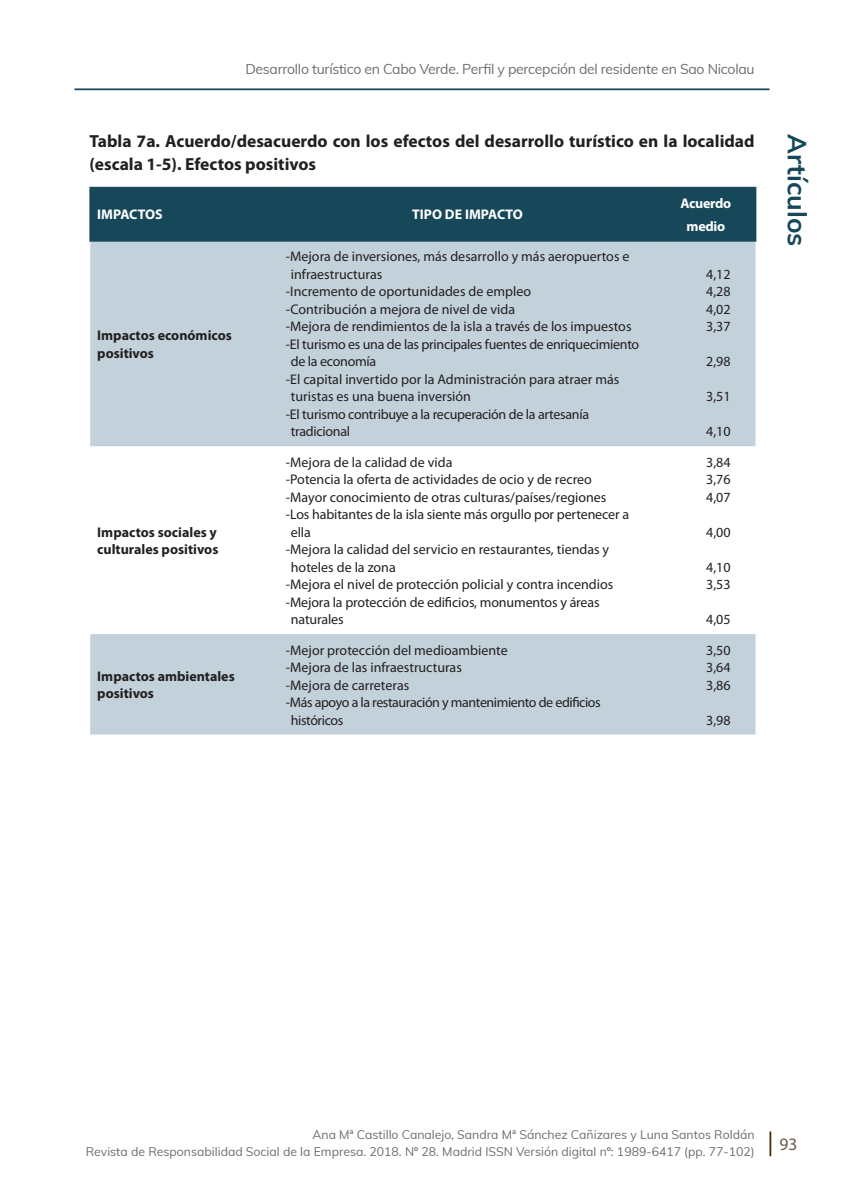
<style>
.page{position:relative;width:844px;height:1191px;background:#fff}
.page>*{position:absolute;margin:0;border:0;box-sizing:border-box;transform-origin:0 0}
.t1{font:700 26.25px "Muli";color:#174859}
.t2{font:700 17.5px/22.8px "Myriad Pro";color:#231f20}
.t3{font:17.5px "Myriad Pro";color:#685d49}
.t4{font:14px/17.5px "Myriad Pro";color:#231f20;text-align:justify}
.t5{font:14px "Myriad Pro";letter-spacing:-.02em;color:#231f20}
.t6{font:700 14px/17.5px "Myriad Pro";color:#231f20}
.t7{font:14px "Muli";letter-spacing:-.02em;color:#6c6d70}
.t8{font:14px "Myriad Pro";letter-spacing:-.03em;color:#231f20}
.t9{font:700 14px "Myriad Pro";color:#fff}
.t10{font:700 14px/22.8px "Myriad Pro";letter-spacing:-.02em;color:#fff;text-align:center}
.t11{font:12.25px/17.5px "Muli";color:#6c6d70;text-align:right}
</style>
<div class="page">
<hr style="left:769px;top:1131px;width:2px;height:25px;background:#472900">
<hr style="left:74px;top:88px;width:695px;height:2px;background:#174859">
<div style="left:91px;top:188px;width:663px;height:52px;background:#174859"></div>
<svg style="left:90px;top:242px;width:665px;height:492px;fill:#c2d1da"></svg>
<hr style="left:278px;top:188px;width:2px;height:52px;background:#174859">
<hr style="left:655px;top:188px;width:2px;height:52px;background:#174859">
<hr style="left:89px;top:187px;width:190px;height:1px;background:#174859">
<hr style="left:89px;top:188px;width:2px;height:52px;background:#174859">
<hr style="left:279px;top:187px;width:377px;height:1px;background:#174859">
<hr style="left:89px;top:240px;width:190px;height:2px;background:#174859">
<hr style="left:279px;top:240px;width:377px;height:2px;background:#174859">
<hr style="left:656px;top:187px;width:100px;height:1px;background:#174859">
<hr style="left:754px;top:188px;width:2px;height:52px;background:#174859">
<hr style="left:656px;top:240px;width:100px;height:2px;background:#174859">
<p class="t7" style="left:245px;top:58px;width:510px">Desarrollo turístico en Cabo Verde. Perfil y percepción del residente en Sao Nicolau</p>
<p class="t2" style="left:89px;top:129px;width:666px">Tabla 7a. Acuerdo/desacuerdo con los efectos del desarrollo turístico en la localidad (escala 1-5). Efectos positivos</p>
<p class="t9" style="left:97px;top:206px;width:67px">IMPACTOS</p>
<p class="t9" style="left:412px;top:206px;width:112px">TIPO DE IMPACTO</p>
<p class="t10" style="left:680px;top:191px;width:52px">Acuerdo medio</p>
<p class="t6" style="left:97px;top:326px;width:136px">Impactos económicos positivos</p>
<p class="t6" style="left:97px;top:523px;width:123px">Impactos sociales y culturales positivos</p>
<p class="t6" style="left:97px;top:667px;width:139px">Impactos ambientales positivos</p>
<p class="t4" style="left:286px;top:247px;width:345px">-Mejora de inversiones, más desarrollo y más aeropuertos e</p>
<p class="t4" style="left:291px;top:265px;width:93px">infraestructuras</p>
<p class="t4" style="left:286px;top:282px;width:247px">-I ncremento de oportunidades de empleo</p>
<p class="t4" style="left:286px;top:300px;width:231px">-Contribución a mejora de nivel de vida</p>
<p class="t4" style="left:286px;top:317px;width:347px">-Mejora de rendimientos de la isla a través de los impuestos</p>
<p class="t5" style="left:286px;top:335px;width:355px">-El turismo es una de las principales fuentes de enriquecimiento</p>
<p class="t4" style="left:291px;top:352px;width:87px">de la economía</p>
<p class="t4" style="left:286px;top:370px;width:335px">-El capital invertido por la Administración para atraer más</p>
<p class="t4" style="left:291px;top:387px;width:181px">turistas es una buena inversión</p>
<p class="t5" style="left:286px;top:405px;width:305px">-El turismo contribuye a la recuperación de la artesanía</p>
<p class="t4" style="left:291px;top:422px;width:61px">tradicional</p>
<p class="t4" style="left:286px;top:453px;width:168px">-Mejora de la calidad de vida</p>
<p class="t4" style="left:286px;top:470px;width:307px">-Potencia la oferta de actividades de ocio y de recreo</p>
<p class="t4" style="left:286px;top:488px;width:322px">-Mayor conocimiento de otras culturas/países/regiones</p>
<p class="t4" style="left:286px;top:505px;width:344px">-Los habitantes de la isla siente más orgullo por pertenecer a</p>
<p class="t4" style="left:291px;top:523px;width:21px">ella</p>
<p class="t4" style="left:286px;top:540px;width:325px">-Mejora la calidad del servicio en restaurantes, tiendas y</p>
<p class="t4" style="left:291px;top:558px;width:106px">hoteles de la zona</p>
<p class="t4" style="left:286px;top:575px;width:329px">-Mejora el nivel de protección policial y contra incendios</p>
<p class="t4" style="left:286px;top:593px;width:315px">-Mejora la protección de edificios, monumentos y áreas</p>
<p class="t4" style="left:291px;top:610px;width:54px">naturales</p>
<p class="t4" style="left:286px;top:641px;width:223px">-Mejor protección del medioambiente</p>
<p class="t4" style="left:286px;top:658px;width:177px">-Mejora de las infraestructuras</p>
<p class="t4" style="left:286px;top:676px;width:125px">-Mejora de carreteras</p>
<p class="t8" style="left:286px;top:693px;width:316px">-Más apoyo a la restauración y mantenimiento de edificios</p>
<p class="t4" style="left:291px;top:711px;width:54px">históricos</p>
<p class="t4" style="left:706px;top:265px;width:26px">4,12<br>4,28<br>4,02<br>3,37</p>
<p class="t4" style="left:706px;top:352px;width:26px">2,98</p>
<p class="t4" style="left:706px;top:387px;width:26px">3,51</p>
<p class="t4" style="left:706px;top:422px;width:26px">4,10</p>
<p class="t4" style="left:706px;top:453px;width:26px">3,84<br>3,76<br>4,07</p>
<p class="t4" style="left:706px;top:523px;width:26px">4,00</p>
<p class="t4" style="left:706px;top:558px;width:26px">4,10<br>3,53</p>
<p class="t4" style="left:706px;top:610px;width:26px">4,05</p>
<p class="t4" style="left:706px;top:641px;width:26px">3,50<br>3,64<br>3,86</p>
<p class="t4" style="left:706px;top:711px;width:26px">3,98</p>
<h1 class="t1" style="left:816px;top:134px;width:114px;rotate:90deg">Artículos</h1>
<p class="t11" style="left:86px;top:1125px;width:670px">Ana Mª Castillo Canalejo, Sandra Mª Sánchez Cañizares y Luna Santos Roldán<br>Revista de Responsabilidad Social de la Empresa. 2018. Nº 28. Madrid ISSN Versión digital nº: 1989-6417 (pp. 77-102)</p>
<p class="t3" style="left:779px;top:1133px;width:19px">93</p>
</div>
